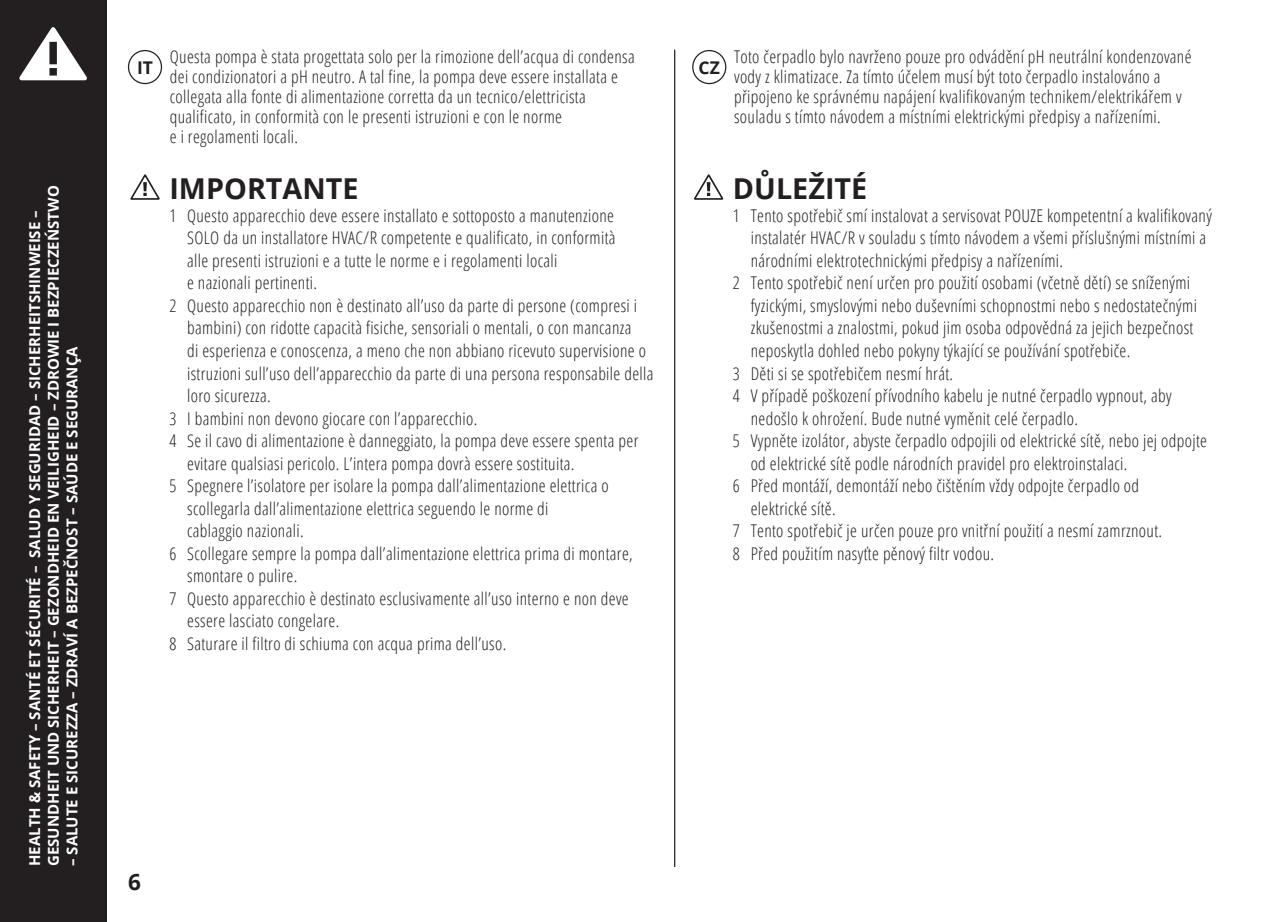
<style>
.page{position:relative;width:1276px;height:922px;background:#fff}
.page>*{position:absolute;margin:0;border:0;box-sizing:border-box;transform-origin:0 0}
.t1{font:700 28.75px "Open Sans";color:#231f20}
.t2{font:700 22.5px "Open Sans";color:#231f20}
.t3{font:300 condensed 17.5px/20px "Open Sans";letter-spacing:.02em;color:#231f20}
.t4{font:700 17.5px "Open Sans";color:#231f20}
.t5{font:700 15px/18.8px "Open Sans";color:#fff}
</style>
<div class="page">
<div style="left:0;top:0;width:106px;height:921px;background:#231f20"></div>
<svg style="left:19px;top:27px;width:68px;height:53px"></svg>
<hr style="left:674px;top:50px;width:1px;height:816px;background:#231f20">
<div style="left:128px;top:50px;width:34px;height:34px;border:1px solid #231f20;border-radius:50%"></div>
<div style="left:692px;top:50px;width:34px;height:34px;border:1px solid #231f20;border-radius:50%"></div>
<svg style="left:130px;top:174px;width:30px;height:26px"></svg>
<svg style="left:694px;top:174px;width:30px;height:26px"></svg>
<p class="t5" style="left:25px;top:865px;width:682px;rotate:-90deg">HEALTH &amp; SAFETY – SANTÉ ET SÉCURITÉ – SALUD Y SEGURIDAD – SICHERHEITSHINWEISE –<br>GESUNDHEIT UND SICHERHEIT – GEZONDHEID EN VEILIGHEID – ZDROWIE I BEZPIECZEŃSTWO</p>
<p class="t5" style="left:62px;top:865px;width:521px;rotate:-90deg">– SALUTE E SICUREZZA – ZDRAVÍ A BEZPEČNOST – SAÚDE E SEGURANÇA</p>
<p class="t4" style="left:137px;top:55px;width:17px">IT</p>
<p class="t4" style="left:698px;top:55px;width:23px">CZ</p>
<p class="t3" style="left:734px;top:46px;width:459px">Toto čerpadlo bylo navrženo pouze pro odvádění pH neutrální kondenzované vody z klimatizace. Za tímto účelem musí být toto čerpadlo instalováno a připojeno ke správnému napájení kvalifikovaným technikem/elektrikářem v souladu s tímto návodem a místními elektrickými předpisy a nařízeními.</p>
<p class="t3" style="left:170px;top:46px;width:466px">Questa pompa è stata progettata solo per la rimozione dell’acqua di condensa dei condizionatori a pH neutro. A tal fine, la pompa deve essere installata e collegata alla fonte di alimentazione corretta da un tecnico/elettricista qualificato, in conformità con le presenti istruzioni e con le norme<br>e i regolamenti locali.</p>
<h1 class="t1" style="left:169px;top:168px;width:191px">IMPORTANTE</h1>
<p class="t3" style="left:169px;top:205px;width:446px">1 Questo apparecchio deve essere installato e sottoposto a manutenzione</p>
<p class="t3" style="left:187px;top:227px;width:430px">SOLO da un installatore HVAC/R competente e qualificato, in conformità</p>
<p class="t3" style="left:187px;top:250px;width:372px">alle presenti istruzioni e a tutte le norme e i regolamenti locali</p>
<p class="t3" style="left:187px;top:272px;width:132px">e nazionali pertinenti.</p>
<p class="t3" style="left:169px;top:295px;width:469px">2 Questo apparecchio non è destinato all’uso da parte di persone (compresi i</p>
<p class="t3" style="left:187px;top:317px;width:446px">bambini) con ridotte capacità fisiche, sensoriali o mentali, o con mancanza</p>
<p class="t3" style="left:187px;top:340px;width:460px">di esperienza e conoscenza, a meno che non abbiano ricevuto supervisione o</p>
<p class="t3" style="left:187px;top:362px;width:468px">istruzioni sull’uso dell’apparecchio da parte di una persona responsabile della</p>
<p class="t3" style="left:187px;top:385px;width:85px">loro sicurezza.</p>
<p class="t3" style="left:169px;top:407px;width:309px">3 I bambini non devono giocare con l’apparecchio.</p>
<p class="t3" style="left:169px;top:430px;width:470px">4 Se il cavo di alimentazione è danneggiato, la pompa deve essere spenta per</p>
<p class="t3" style="left:187px;top:452px;width:389px">evitare qualsiasi pericolo. L’intera pompa dovrà essere sostituita.</p>
<p class="t3" style="left:169px;top:475px;width:441px">5 Spegnere l’isolatore per isolare la pompa dall’alimentazione elettrica o</p>
<p class="t3" style="left:187px;top:497px;width:363px">scollegarla dall’alimentazione elettrica seguendo le norme di</p>
<p class="t3" style="left:187px;top:520px;width:118px">cablaggio nazionali.</p>
<p class="t3" style="left:169px;top:542px;width:465px">6 Scollegare sempre la pompa dall’alimentazione elettrica prima di montare,</p>
<p class="t3" style="left:187px;top:565px;width:112px">smontare o pulire.</p>
<p class="t3" style="left:169px;top:587px;width:461px">7 Questo apparecchio è destinato esclusivamente all’uso interno e non deve</p>
<p class="t3" style="left:187px;top:610px;width:154px">essere lasciato congelare.</p>
<p class="t3" style="left:169px;top:632px;width:338px">8 Saturare il filtro di schiuma con acqua prima dell’uso.</p>
<h1 class="t1" style="left:733px;top:168px;width:136px">DŮLEŽITÉ</h1>
<p class="t3" style="left:733px;top:205px;width:480px">1 Tento spotřebič smí instalovat a servisovat POUZE kompetentní a kvalifikovaný</p>
<p class="t3" style="left:750px;top:227px;width:457px">instalatér HVAC/R v souladu s tímto návodem a všemi příslušnými místními a</p>
<p class="t3" style="left:750px;top:250px;width:314px">národními elektrotechnickými předpisy a nařízeními.</p>
<p class="t3" style="left:733px;top:272px;width:459px">2 Tento spotřebič není určen pro použití osobami (včetně dětí) se sníženými</p>
<p class="t3" style="left:750px;top:295px;width:448px">fyzickými, smyslovými nebo duševními schopnostmi nebo s nedostatečnými</p>
<p class="t3" style="left:750px;top:317px;width:444px">zkušenostmi a znalostmi, pokud jim osoba odpovědná za jejich bezpečnost</p>
<p class="t3" style="left:750px;top:340px;width:381px">neposkytla dohled nebo pokyny týkající se používání spotřebiče.</p>
<p class="t3" style="left:733px;top:362px;width:222px">3 Děti si se spotřebičem nesmí hrát.</p>
<p class="t3" style="left:733px;top:385px;width:440px">4 V případě poškození přívodního kabelu je nutné čerpadlo vypnout, aby</p>
<p class="t3" style="left:750px;top:407px;width:329px">nedošlo k ohrožení. Bude nutné vyměnit celé čerpadlo.</p>
<p class="t3" style="left:733px;top:430px;width:475px">5 Vypněte izolátor, abyste čerpadlo odpojili od elektrické sítě, nebo jej odpojte</p>
<p class="t3" style="left:750px;top:452px;width:378px">od elektrické sítě podle národních pravidel pro elektroinstalaci.</p>
<p class="t3" style="left:733px;top:475px;width:408px">6 Před montáží, demontáží nebo čištěním vždy odpojte čerpadlo od</p>
<p class="t3" style="left:750px;top:497px;width:86px">elektrické sítě.</p>
<p class="t3" style="left:733px;top:520px;width:431px">7 Tento spotřebič je určen pouze pro vnitřní použití a nesmí zamrznout.</p>
<p class="t3" style="left:733px;top:542px;width:263px">8 Před použitím nasyťte pěnový filtr vodou.</p>
<p class="t2" style="left:128px;top:865px;width:14px">6</p>
</div>
